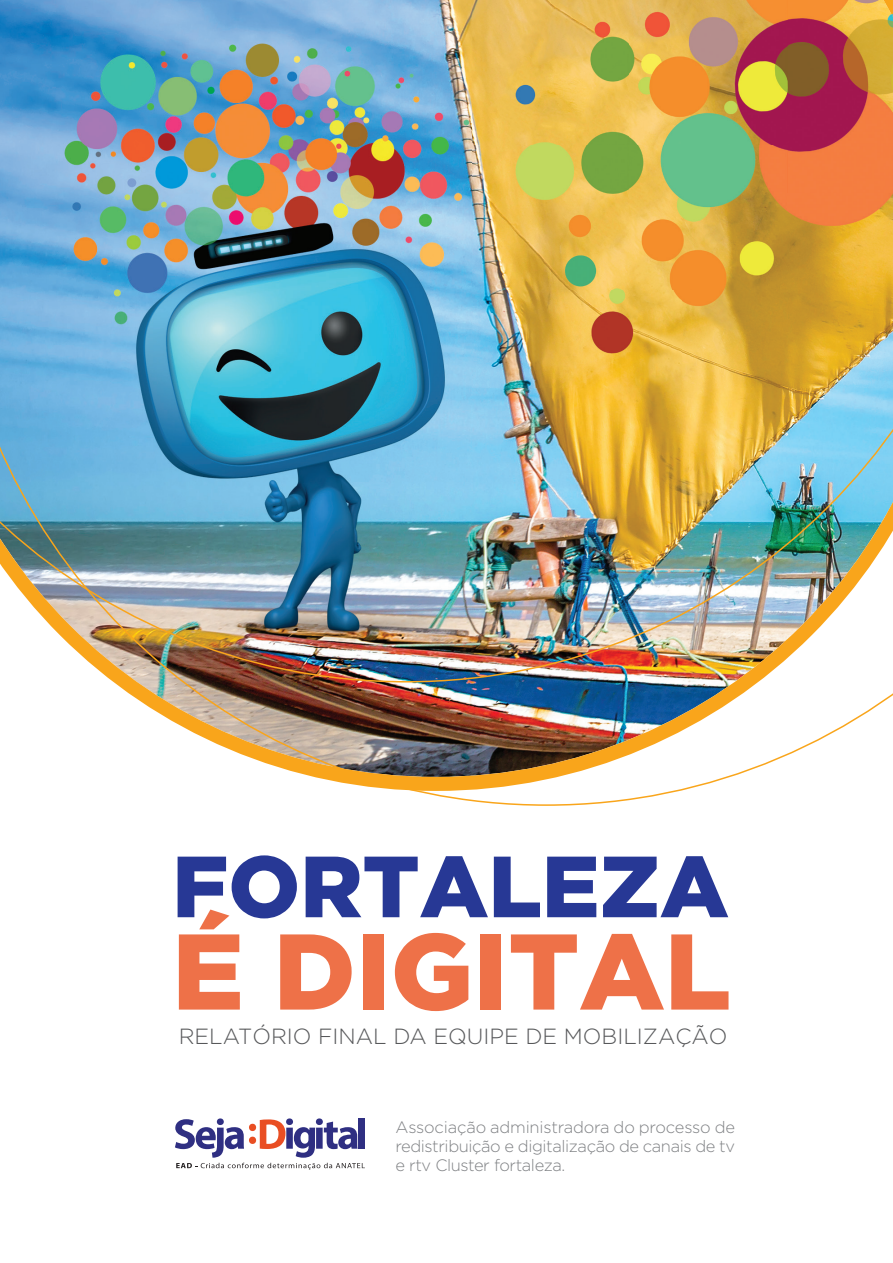
<style>
.page{position:relative;width:893px;height:1263px;background:#fff}
.page>*{position:absolute;margin:0;border:0;box-sizing:border-box;transform-origin:0 0}
.t1{font:900 107.4px "Gotham";color:#ee7148}
.t2{font:900 86.55px "Gotham";color:#273895}
.t3{font:300 21.9px "Gotham";color:#57585a}
.t4{font:300 16.5px/18.8px "Gotham";letter-spacing:-.025em;color:#808285;text-align:justify}
</style>
<div class="page">
<svg style="left:175px;top:1118px;width:190px;height:52px"></svg>
<img style="left:113px;top:682px;width:780px;height:124px">
<img style="left:0;top:0;width:893px;height:682px">
<h2 class="t2" style="left:172px;top:836px;width:558px">FORTALEZA</h2>
<h1 class="t1" style="left:172px;top:909px;width:560px">É DIGITAL</h1>
<h3 class="t3" style="left:179px;top:1024px;width:550px">RELATÓRIO FINAL DA EQUIPE DE MOBILIZAÇÃO</h3>
<p class="t4" style="left:395px;top:1118px;width:341px">Associação administradora do processo de redistribuição e digitalização de canais de tv e rtv Cluster fortaleza.</p>
</div>
